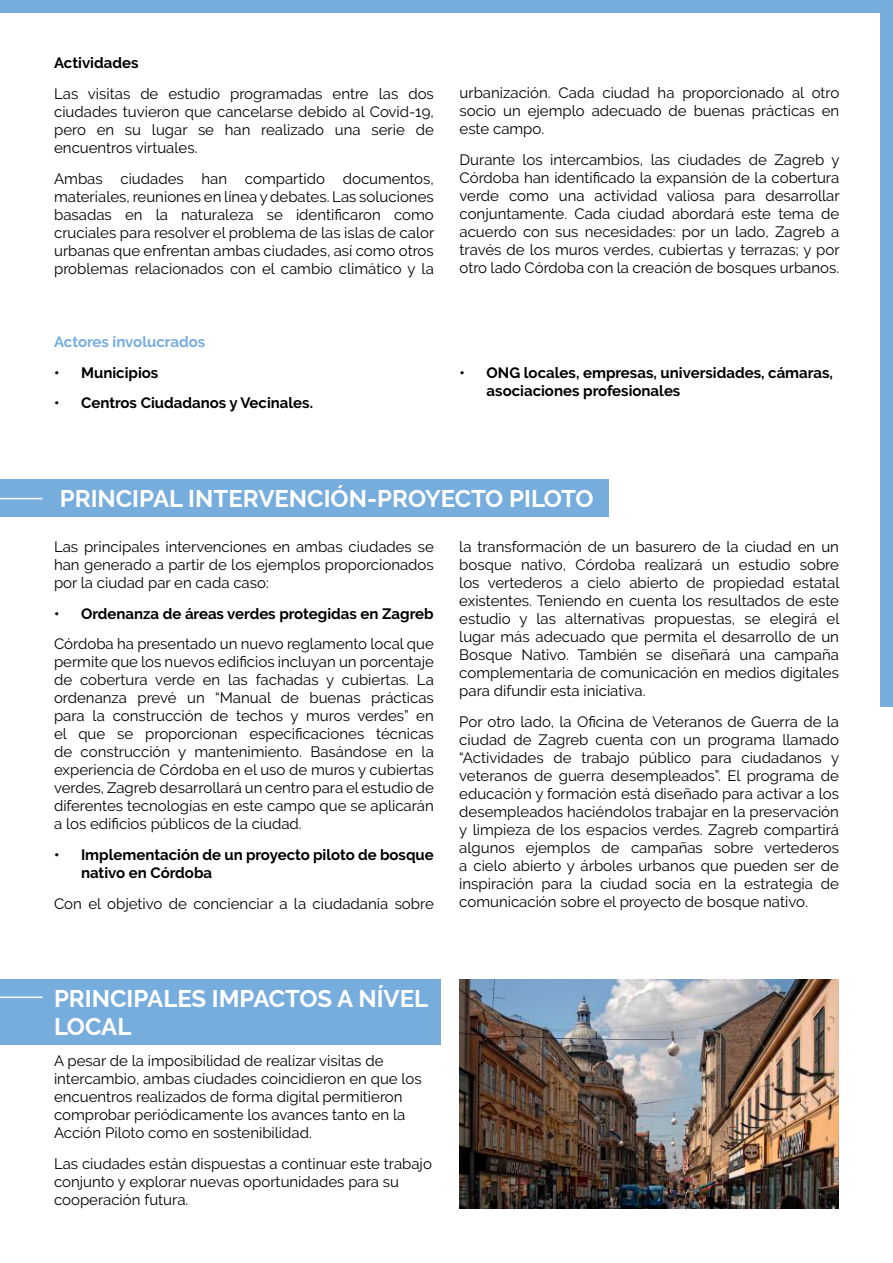
<style>
.page{position:relative;width:893px;height:1263px;background:#fff}
.page>*{position:absolute;margin:0;border:0;box-sizing:border-box;transform-origin:0 0}
.t1{font:700 24px/28.8px "Raleway";color:#fff}
.t2{font:15px/18px "Raleway";color:#000;text-align:justify}
.t3{font:700 15px/18px "Raleway";color:#000}
.t4{font:700 15px "Raleway";color:#76addd}
</style>
<div class="page">
<div style="left:0;top:480px;width:609px;height:37px;background:#76addd"></div>
<hr style="left:0;top:498px;width:43px;height:1px;background:#fff">
<div style="left:0;top:0;width:893px;height:13px;background:#76addd"></div>
<div style="left:880px;top:5px;width:13px;height:702px;background:#76addd"></div>
<img style="left:459px;top:979px;width:380px;height:230px">
<div style="left:0;top:979px;width:441px;height:66px;background:#76addd"></div>
<hr style="left:0;top:996px;width:43px;height:2px;background:#fff">
<p class="t3" style="left:54px;top:54px;width:86px">Actividades</p>
<p class="t2" style="left:54px;top:85px;width:381px">Las visitas de estudio programadas entre las dos ciudades tuvieron que cancelarse debido al Covid-19, pero en su lugar se han realizado una serie de encuentros virtuales.</p>
<p class="t2" style="left:54px;top:169px;width:382px">Ambas ciudades han compartido documentos, materiales, reuniones en línea y debates. Las soluciones basadas en la naturaleza se identificaron como cruciales para resolver el problema de las islas de calor urbanas que enfrentan ambas ciudades, así como otros problemas relacionados con el cambio climático y la</p>
<p class="t4" style="left:54px;top:333px;width:153px">Actores involucrados</p>
<p class="t3" style="left:54px;top:363px;width:106px">• Municipios</p>
<p class="t3" style="left:54px;top:394px;width:260px">• Centros Ciudadanos y Vecinales.</p>
<p class="t2" style="left:460px;top:84px;width:381px">urbanización. Cada ciudad ha proporcionado al otro socio un ejemplo adecuado de buenas prácticas en este campo.</p>
<p class="t2" style="left:460px;top:151px;width:382px">Durante los intercambios, las ciudades de Zagreb y Córdoba han identificado la expansión de la cobertura verde como una actividad valiosa para desarrollar conjuntamente. Cada ciudad abordará este tema de acuerdo con sus necesidades: por un lado, Zagreb a través de los muros verdes, cubiertas y terrazas; y por otro lado Córdoba con la creación de bosques urbanos.</p>
<p class="t3" style="left:487px;top:364px;width:348px;text-indent:-27px">• ONG locales, empresas, universidades, cámaras, asociaciones profesionales</p>
<h1 class="t1" style="left:60px;top:484px;width:535px">PRINCIPAL INTERVENCIÓN-PROYECTO PILOTO</h1>
<p class="t2" style="left:54px;top:537px;width:381px">Las principales intervenciones en ambas ciudades se han generado a partir de los ejemplos proporcionados por la ciudad par en cada caso:</p>
<p class="t3" style="left:54px;top:604px;width:381px">• Ordenanza de áreas verdes protegidas en Zagreb</p>
<p class="t2" style="left:54px;top:635px;width:381px">Córdoba ha presentado un nuevo reglamento local que permite que los nuevos edificios incluyan un porcentaje de cobertura verde en las fachadas y cubiertas. La ordenanza prevé un “Manual de buenas prácticas para la construcción de techos y muros verdes” en el que se proporcionan especificaciones técnicas de construcción y mantenimiento. Basándose en la experiencia de Córdoba en el uso de muros y cubiertas verdes, Zagreb desarrollará un centro para el estudio de diferentes tecnologías en este campo que se aplicarán a los edificios públicos de la ciudad.</p>
<p class="t3" style="left:81px;top:846px;width:354px;text-indent:-27px">• Implementación de un proyecto piloto de bosque nativo en Córdoba</p>
<p class="t2" style="left:54px;top:894px;width:381px">Con el objetivo de concienciar a la ciudadanía sobre</p>
<p class="t2" style="left:459px;top:537px;width:382px">la transformación de un basurero de la ciudad en un bosque nativo, Córdoba realizará un estudio sobre los vertederos a cielo abierto de propiedad estatal existentes. Teniendo en cuenta los resultados de este estudio y las alternativas propuestas, se elegirá el lugar más adecuado que permita el desarrollo de un Bosque Nativo. También se diseñará una campaña complementaria de comunicación en medios digitales para difundir esta iniciativa.</p>
<p class="t2" style="left:459px;top:712px;width:382px">Por otro lado, la Oficina de Veteranos de Guerra de la ciudad de Zagreb cuenta con un programa llamado “Actividades de trabajo público para ciudadanos y veteranos de guerra desempleados”. El programa de educación y formación está diseñado para activar a los desempleados haciéndolos trabajar en la preservación y limpieza de los espacios verdes. Zagreb compartirá algunos ejemplos de campañas sobre vertederos a cielo abierto y árboles urbanos que pueden ser de inspiración para la ciudad socia en la estrategia de comunicación sobre el proyecto de bosque nativo.</p>
<h1 class="t1" style="left:54px;top:984px;width:376px">PRINCIPALES IMPACTOS A NÍVEL<br>LOCAL</h1>
<p class="t2" style="left:54px;top:1052px;width:369px;text-align:left">A pesar de la imposibilidad de realizar visitas de intercambio, ambas ciudades coincidieron en que los encuentros realizados de forma digital permitieron comprobar periódicamente los avances tanto en la Acción Piloto como en sostenibilidad.</p>
<p class="t2" style="left:54px;top:1154px;width:379px;text-align:left">Las ciudades están dispuestas a continuar este trabajo conjunto y explorar nuevas oportunidades para su cooperación futura.</p>
</div>
